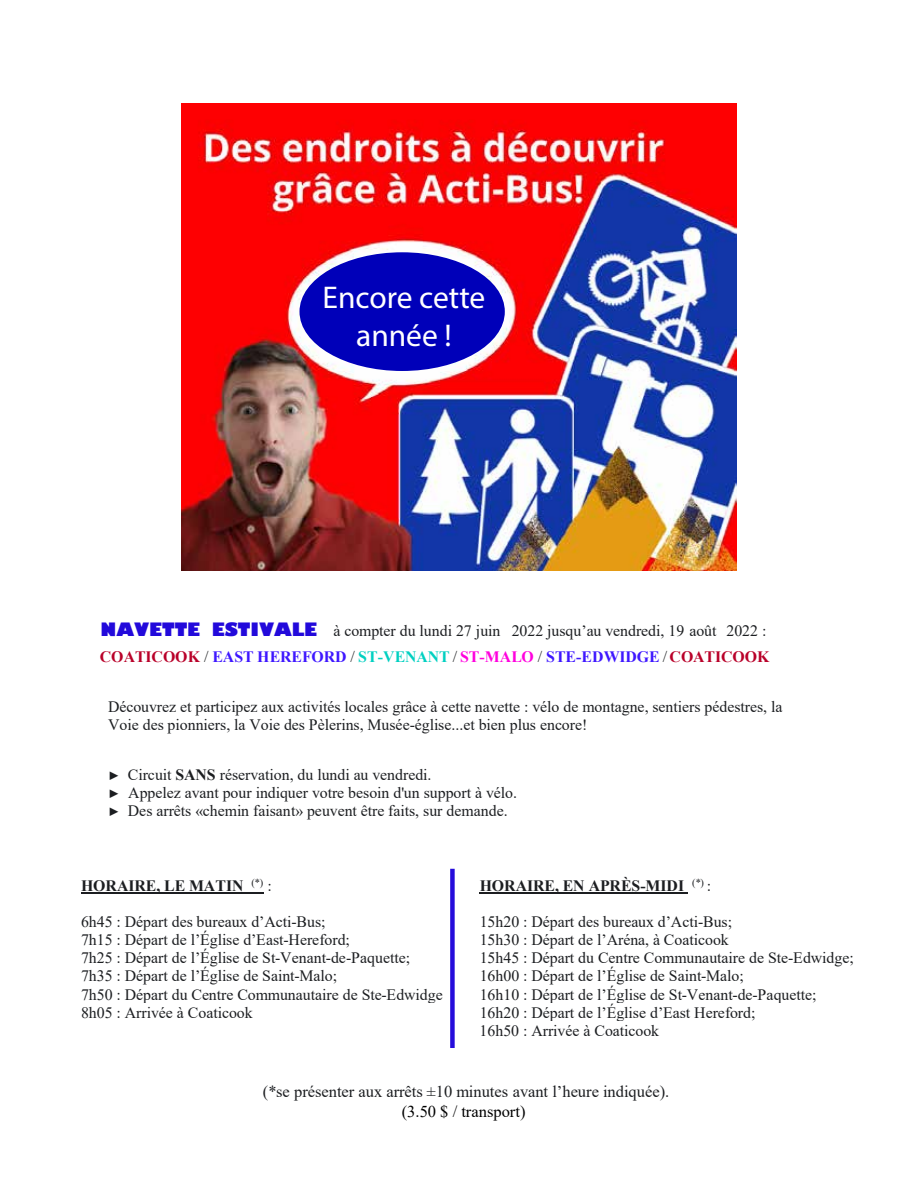
<style>
.page{position:relative;width:918px;height:1188px;background:#fff}
.page>*{position:absolute;margin:0;border:0;box-sizing:border-box;transform-origin:0 0}
.t1{font:31.5px/37.8px "Myriad Pro";color:#fff;text-align:center}
.t2{font:16.5px "Times New Roman";color:#1c1e21}
.t3{font:16.5px "Times New Roman";color:#000}
.t4{font:15.9px/18.1px "Times New Roman";color:#1c1e21}
.t5{font:700 15.9px "Times New Roman";letter-spacing:-.005em;color:#1c1e21}
.s1{font-family:"Gill Sans";font-weight:800;font-size:18px;color:#2209db}
.s2{font-weight:700;color:#b90029}
.s3{font-weight:700;color:#3e17ff}
.s4{font-weight:700;color:#00d0c1}
.s5{font-weight:700;color:#ff00de}
.s6{font-size:12px}
.s7{font-weight:700}
.s8{font-weight:400}
</style>
<div class="page">
<hr style="left:81px;top:893px;width:183px;height:1px;background:#1c1e21">
<hr style="left:480px;top:893px;width:208px;height:1px;background:#1c1e21">
<img style="left:181px;top:103px;width:556px;height:467px">
<div style="left:450px;top:869px;width:5px;height:179px;background:#2209db"></div>
<div style="left:300px;top:252px;width:205px;height:119px;background:#0000b9;border-radius:50%"></div>
<h1 class="t1" style="left:323px;top:278px;width:164px">Encore cette année !</h1>
<p class="t4" style="left:100px;top:617px;width:671px;line-height:26.1px"><span class="s1">NAVETTE ESTIVALE</span> à compter du lundi 27 juin 2022 jusqu’au vendredi, 19 août 2022 :<br><span class="s2">COATICOOK</span> / <span class="s3">EAST HEREFORD</span> / <span class="s4">ST-VENANT</span> / <span class="s5">ST-MALO</span> / <span class="s3">STE-EDWIDGE</span> /<span class="s2">COATICOOK</span></p>
<p class="t4" style="left:108px;top:697px;width:676px">Découvrez et participez aux activités locales grâce à cette navette : vélo de montagne, sentiers pédestres, la<br>Voie des pionniers, la Voie des Pèlerins, Musée-église...et bien plus encore!</p>
<p class="t4" style="left:108px;top:765px;width:411px"><span class="s6">►</span> Circuit <span class="s7">SANS</span> réservation, du lundi au vendredi.<br><span class="s6">►</span> Appelez avant pour indiquer votre besoin d'un support à vélo. <span class="s6">►</span> Des arrêts «chemin faisant» peuvent être faits, sur demande.</p>
<p class="t5" style="left:81px;top:874px;width:192px">HORAIRE, LE MATIN <sup>(*)</sup> <span class="s8">:</span></p>
<p class="t5" style="left:480px;top:874px;width:233px">HORAIRE, EN APRÈS-MIDI <sup>(*)</sup> <span class="s8">:</span></p>
<p class="t4" style="left:81px;top:912px;width:246px">6h45 : Départ des bureaux d’Acti-Bus;</p>
<p class="t4" style="left:480px;top:912px;width:254px">15h20 : Départ des bureaux d’Acti-Bus;</p>
<p class="t4" style="left:81px;top:930px;width:271px">7h15 : Départ de l’Église d’East-Hereford;</p>
<p class="t4" style="left:480px;top:930px;width:251px">15h30 : Départ de l’Aréna, à Coaticook</p>
<p class="t4" style="left:81px;top:948px;width:331px">7h25 : Départ de l’Église de St-Venant-de-Paquette;</p>
<p class="t4" style="left:480px;top:948px;width:376px">15h45 : Départ du Centre Communautaire de Ste-Edwidge;</p>
<p class="t4" style="left:81px;top:966px;width:258px">7h35 : Départ de l’Église de Saint-Malo;</p>
<p class="t4" style="left:480px;top:966px;width:266px">16h00 : Départ de l’Église de Saint-Malo;</p>
<p class="t4" style="left:81px;top:985px;width:363px">7h50 : Départ du Centre Communautaire de Ste-Edwidge</p>
<p class="t4" style="left:480px;top:985px;width:338px">16h10 : Départ de l’Église de St-Venant-de-Paquette;</p>
<p class="t4" style="left:81px;top:1003px;width:173px">8h05 : Arrivée à Coaticook</p>
<p class="t4" style="left:480px;top:1003px;width:277px">16h20 : Départ de l’Église d’East Hereford;<br>16h50 : Arrivée à Coaticook</p>
<p class="t2" style="left:263px;top:1080px;width:408px">(*se présenter aux arrêts ±10 minutes avant l’heure indiquée).</p>
<p class="t3" style="left:402px;top:1100px;width:125px">(3.50 $ / transport)</p>
</div>
